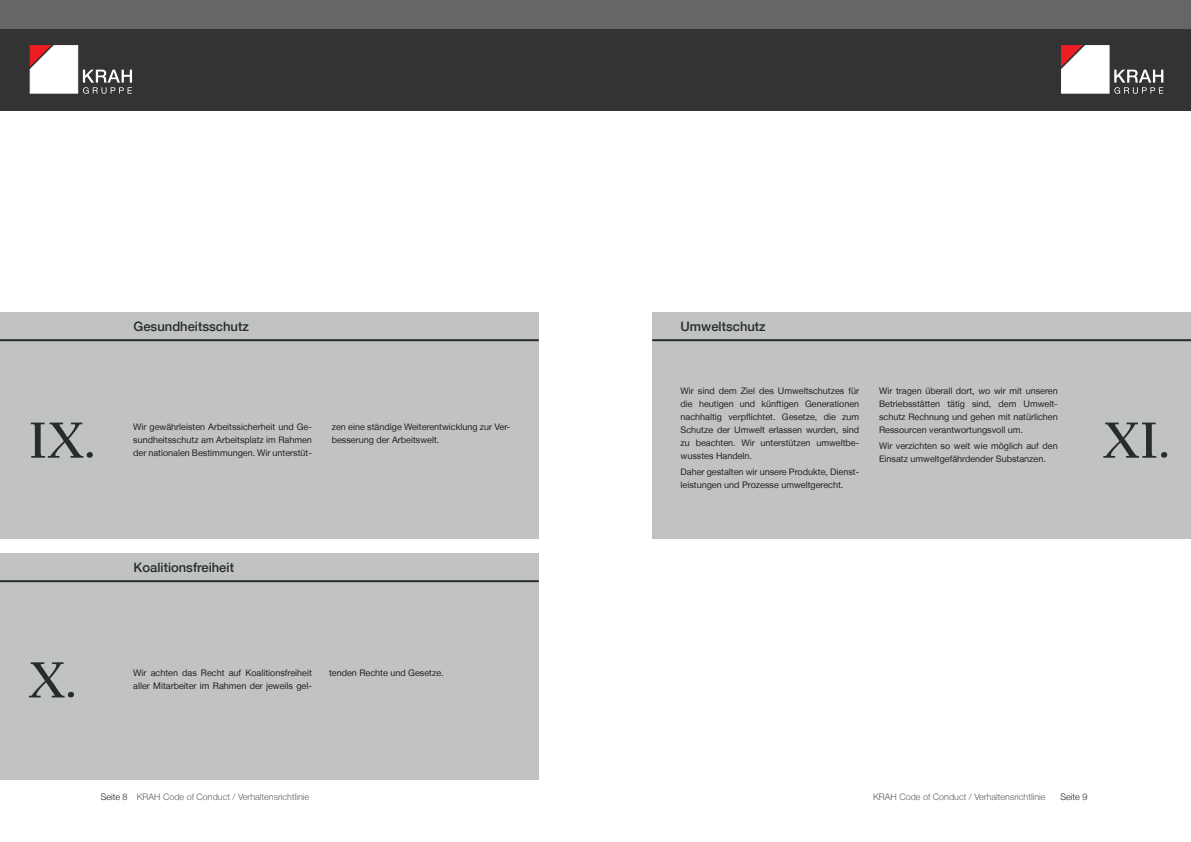
<style>
.page{position:relative;width:1191px;height:842px;background:#fff}
.page>*{position:absolute;margin:0;border:0;box-sizing:border-box;transform-origin:0 0}
.t1{font:700 53px "Californian FB";color:#292c2f}
.t2{font:500 13px "Helvetica Neue LT";color:#292c2f}
.t3{font:9px/13px "Helvetica Neue LT";color:#231f20}
.t4{font:300 9px "Helvetica Neue LT";color:#5d6161}
.t5{font:300 9px "Helvetica Neue LT";color:#231f20}
.s1{color:#231f20}
</style>
<div class="page">
<div style="left:0;top:28px;width:596px;height:83px;background:#333"></div>
<svg style="left:30px;top:45px;width:102px;height:49px"></svg>
<div style="left:0;top:0;width:604px;height:28px;background:#666"></div>
<div style="left:596px;top:28px;width:595px;height:83px;background:#333"></div>
<svg style="left:1061px;top:45px;width:102px;height:49px"></svg>
<div style="left:587px;top:0;width:604px;height:28px;background:#666"></div>
<div style="left:0;top:312px;width:539px;height:227px;background:#c1c3c2"></div>
<div style="left:0;top:553px;width:539px;height:227px;background:#c1c3c2"></div>
<div style="left:652px;top:312px;width:539px;height:227px;background:#c1c3c2"></div>
<hr style="left:0;top:339px;width:539px;height:2px;background:#292c2f">
<hr style="left:0;top:580px;width:539px;height:2px;background:#292c2f">
<hr style="left:652px;top:339px;width:539px;height:2px;background:#292c2f">
<h2 class="t2" style="left:134px;top:318px;width:117px">Gesundheitsschutz</h2>
<h2 class="t2" style="left:680px;top:318px;width:87px">Umweltschutz</h2>
<p class="t3" style="left:680px;top:384px;width:180px;text-align:justify">Wir sind dem Ziel des Umweltschutzes für die heutigen und künftigen Generationen nachhaltig verpflichtet. Gesetze, die zum Schutze der Umwelt erlassen wurden, sind zu beachten. Wir unterstützen umweltbe&shy;wusstes Handeln.</p>
<p class="t3" style="left:680px;top:465px;width:180px">Daher gestalten wir unsere Produkte, Dienst&shy;leistungen und Prozesse umweltgerecht.</p>
<p class="t3" style="left:879px;top:384px;width:180px;text-align:justify">Wir tragen überall dort, wo wir mit unseren Betriebsstätten tätig sind, dem Umwelt&shy;schutz Rechnung und gehen mit natürlichen Ressourcen verantwortungsvoll um.</p>
<p class="t3" style="left:879px;top:439px;width:180px">Wir verzichten so weit wie möglich auf den<br>Einsatz umweltgefährdender Substanzen.</p>
<h1 class="t1" style="left:28px;top:410px;width:69px">IX.</h1>
<h1 class="t1" style="left:1102px;top:410px;width:69px">XI.</h1>
<p class="t3" style="left:133px;top:420px;width:180px;text-align:justify">Wir gewährleisten Arbeitssicherheit und Ge&shy;sundheitsschutz am Arbeitsplatz im Rahmen der nationalen Bestimmungen. Wir unterstüt-</p>
<p class="t3" style="left:332px;top:420px;width:180px">zen eine ständige Weiterentwicklung zur Ver&shy;besserung der Arbeitswelt.</p>
<h1 class="t1" style="left:28px;top:650px;width:50px">X.</h1>
<h2 class="t2" style="left:134px;top:559px;width:102px">Koalitionsfreiheit</h2>
<p class="t3" style="left:133px;top:666px;width:180px">Wir achten das Recht auf Koalitionsfreiheit aller Mitarbeiter im Rahmen der jeweils gel-</p>
<p class="t3" style="left:329px;top:666px;width:116px">tenden Rechte und Gesetze.</p>
<p class="t4" style="left:101px;top:791px;width:210px"><span class="s1">Seite 8</span> KRAH Code of Conduct / Verhaltensrichtlinie</p>
<p class="t4" style="left:873px;top:791px;width:174px">KRAH Code of Conduct / Verhaltensrichtlinie</p>
<p class="t5" style="left:1060px;top:791px;width:28px">Seite 9</p>
</div>
